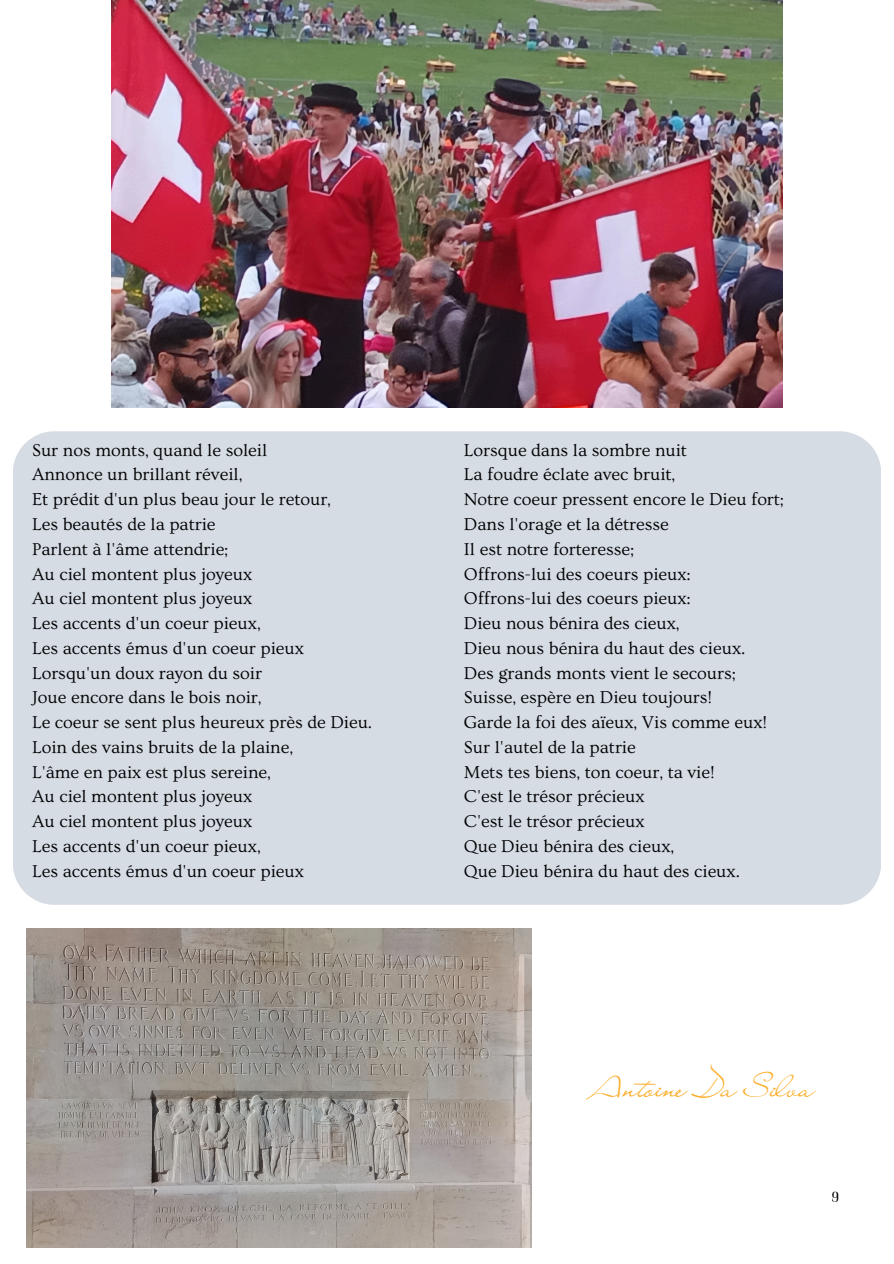
<style>
.page{position:relative;width:894px;height:1264px;background:#fff}
.page>*{position:absolute;margin:0;border:0;box-sizing:border-box;transform-origin:0 0}
.t1{font:31.05px "Liana";color:#fbaf2e}
.t2{font:18px/24.8px "Ovo";color:#000001}
.t3{font:14.55px "Perandoryv 2";color:#000001}
</style>
<div class="page">
<div style="left:13px;top:431px;width:867px;height:473px;background:#d5dce4"></div>
<img style="left:112px;top:0;width:669px;height:407px">
<img style="left:26px;top:928px;width:505px;height:319px">
<p class="t2" style="left:32px;top:438px;width:341px">Sur nos monts, quand le soleil<br>Annonce un brillant réveil,<br>Et prédit d'un plus beau jour le retour,<br>Les beautés de la patrie<br>Parlent à l'âme attendrie;<br>Au ciel montent plus joyeux<br>Au ciel montent plus joyeux<br>Les accents d'un coeur pieux,<br>Les accents émus d'un coeur pieux<br>Lorsqu'un doux rayon du soir<br>Joue encore dans le bois noir,<br>Le coeur se sent plus heureux près de Dieu.<br>Loin des vains bruits de la plaine,<br>L'âme en paix est plus sereine,<br>Au ciel montent plus joyeux<br>Au ciel montent plus joyeux<br>Les accents d'un coeur pieux,<br>Les accents émus d'un coeur pieux</p>
<p class="t2" style="left:464px;top:438px;width:321px">Lorsque dans la sombre nuit<br>La foudre éclate avec bruit,<br>Notre coeur pressent encore le Dieu fort;<br>Dans l'orage et la détresse<br>Il est notre forteresse;<br>Offrons-lui des coeurs pieux:<br>Offrons-lui des coeurs pieux:<br>Dieu nous bénira des cieux,<br>Dieu nous bénira du haut des cieux.<br>Des grands monts vient le secours;<br>Suisse, espère en Dieu toujours!<br>Garde la foi des aïeux, Vis comme eux!<br>Sur l'autel de la patrie<br>Mets tes biens, ton coeur, ta vie!<br>C'est le trésor précieux<br>C'est le trésor précieux<br>Que Dieu bénira des cieux,<br>Que Dieu bénira du haut des cieux.</p>
<h1 class="t1" style="left:592px;top:1066px;width:224px">Antoine Da Silva</h1>
<p class="t3" style="left:832px;top:1191px;width:8px">9</p>
</div>
